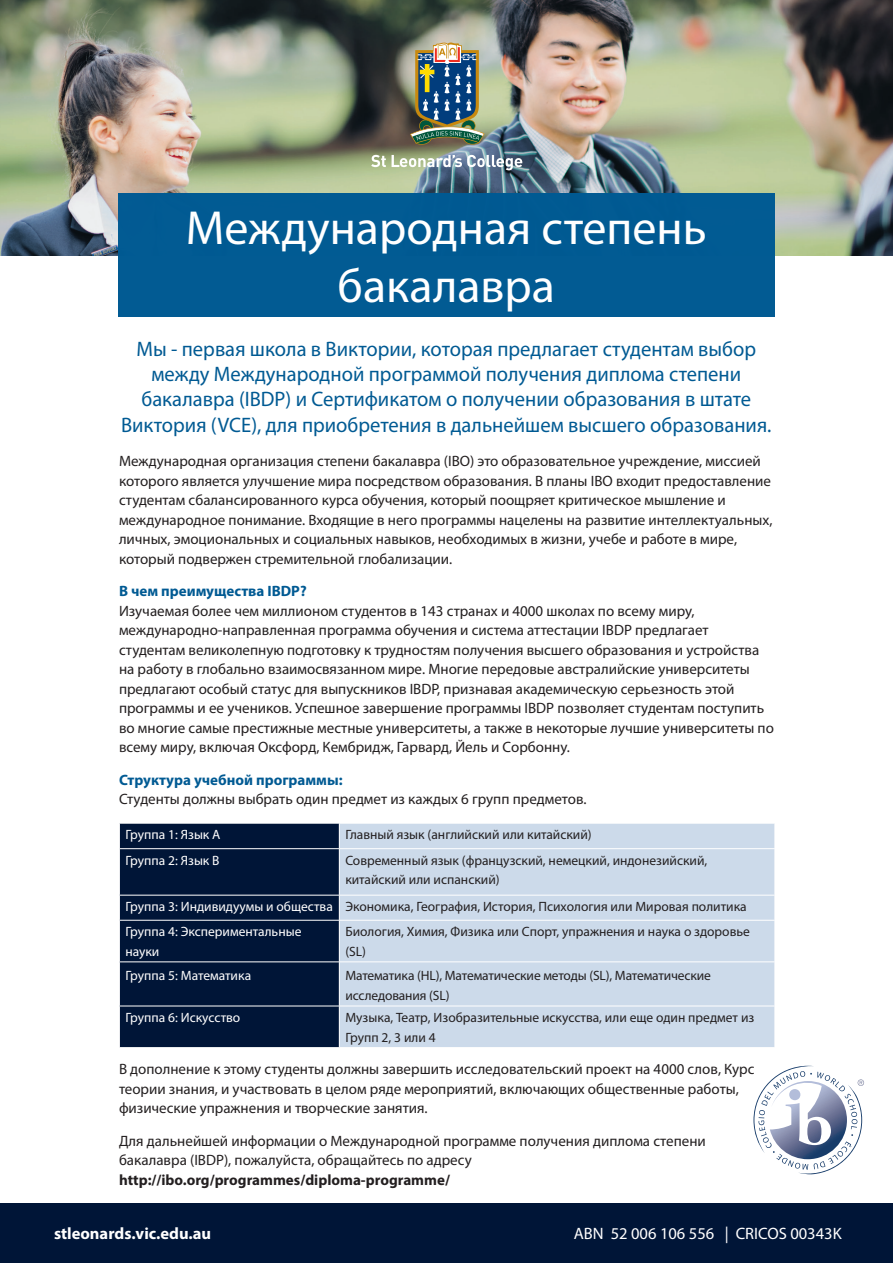
<style>
.page{position:relative;width:893px;height:1263px;background:#fff}
.page>*{position:absolute;margin:0;border:0;box-sizing:border-box;transform-origin:0 0}
.t1{font:48px/57.6px "Myriad Pro";color:#fff;text-align:center}
.t2{font:21px/25.2px "Myriad Pro";color:#005a93;text-align:center}
.t3{font:16.5px "Myriad Pro";color:#fff}
.t4{font:700 16.5px "Myriad Pro";color:#fff}
.t5{font:15px/19.5px "Myriad Pro";color:#231f20}
.t6{font:700 15px "Myriad Pro";color:#005a93}
.t7{font:700 15px "Myriad Pro";color:#231f20}
.t8{font:13.5px/19.5px "Myriad Pro";color:#231f20}
.t9{font:13.5px "Myriad Pro";color:#fff}
.s1{color:#fff}
</style>
<div class="page">
<img style="left:0;top:0;width:893px;height:255px">
<svg style="left:371px;top:155px;width:15px;height:12px"></svg>
<svg style="left:392px;top:155px;width:130px;height:15px"></svg>
<img style="left:410px;top:43px;width:74px;height:104px">
<svg style="left:753px;top:1066px;width:111px;height:108px"></svg>
<div style="left:0;top:1203px;width:893px;height:60px;background:#001537"></div>
<div style="left:119px;top:193px;width:656px;height:124px;background:#005a93"></div>
<div style="left:120px;top:824px;width:219px;height:223px;background:#001537"></div>
<div style="left:340px;top:824px;width:434px;height:223px;background:#ccdaea"></div>
<svg style="left:119px;top:823px;width:1px;height:25px"></svg>
<hr style="left:119px;top:848px;width:220px;height:1px;background:#fff">
<hr style="left:119px;top:895px;width:220px;height:1px;background:#fff">
<svg style="left:119px;top:895px;width:1px;height:25px"></svg>
<hr style="left:119px;top:920px;width:220px;height:1px;background:#fff">
<hr style="left:119px;top:961px;width:220px;height:1px;background:#fff">
<hr style="left:119px;top:1006px;width:220px;height:1px;background:#fff">
<svg style="left:339px;top:823px;width:1px;height:25px"></svg>
<svg style="left:774px;top:823px;width:1px;height:25px"></svg>
<hr style="left:339px;top:848px;width:436px;height:1px;background:#fff">
<hr style="left:339px;top:895px;width:436px;height:1px;background:#fff">
<svg style="left:339px;top:895px;width:1px;height:25px"></svg>
<svg style="left:774px;top:895px;width:1px;height:25px"></svg>
<hr style="left:339px;top:920px;width:436px;height:1px;background:#fff">
<hr style="left:339px;top:961px;width:436px;height:1px;background:#fff">
<hr style="left:339px;top:1006px;width:436px;height:1px;background:#fff">
<h1 class="t1" style="left:186px;top:199px;width:522px">Международная степень бакалавра</h1>
<p class="t2" style="left:121px;top:336px;width:652px">Мы - первая школа в Виктории, которая предлагает студентам выбор между Международной программой получения диплома степени бакалавра (IBDP) и Сертификатом о получении образования в штате Виктория (VCE), для приобретения в дальнейшем высшего образования.</p>
<p class="t5" style="left:119px;top:451px;width:655px">Международная организация степени бакалавра (IBO) это образовательное учреждение, миссией которого является улучшение мира посредством образования. В планы IBO входит предоставление студентам сбалансированного курса обучения, который поощряет критическое мышление и международное понимание. Входящие в него программы нацелены на развитие интеллектуальных, личных, эмоциональных и социальных навыков, необходимых в жизни, учебе и работе в мире, который подвержен стремительной глобализации.</p>
<p class="t6" style="left:119px;top:581px;width:189px">В чем преимущества IBDP?</p>
<p class="t5" style="left:119px;top:601px;width:656px">Изучаемая более чем миллионом студентов в 143 странах и 4000 школах по всему миру, международно-направленная программа обучения и система аттестации IBDP предлагает студентам великолепную подготовку к трудностям получения высшего образования и устройства на работу в глобально взаимосвязанном мире. Многие передовые австралийские университеты предлагают особый статус для выпускников IBDP, признавая академическую серьезность этой программы и ее учеников. Успешное завершение программы IBDP позволяет студентам поступить во многие самые престижные местные университеты, а также в некоторые лучшие университеты по всему миру, включая Оксфорд, Кембридж, Гарвард, Йель и Сорбонну.</p>
<p class="t6" style="left:119px;top:770px;width:225px">Структура учебной программы:</p>
<p class="t5" style="left:119px;top:789px;width:469px">Студенты должны выбрать один предмет из каждых 6 групп предметов.</p>
<p class="t9" style="left:125px;top:826px;width:97px">Группа 1: Язык А</p>
<p class="t8" style="left:345px;top:825px;width:248px">Главный язык (английский или китайский)</p>
<p class="t9" style="left:125px;top:852px;width:96px">Группа 2: Язык В</p>
<p class="t8" style="left:345px;top:850px;width:363px">Современный язык (французский, немецкий, индонезийский, китайский или испанский)</p>
<p class="t8" style="left:125px;top:894px;width:623px;line-height:25px"><span class="s1">Группа 3: Индивидуумы и общества</span> Экономика, География, История, Психология или Мировая политика<br><span class="s1">Группа 4: Экспериментальные</span></p>
<p class="t9" style="left:125px;top:943px;width:36px">науки</p>
<p class="t8" style="left:345px;top:922px;width:406px">Биология, Химия, Физика или Спорт, упражнения и наука о здоровье (SL)</p>
<p class="t9" style="left:125px;top:968px;width:127px">Группа 5: Математика</p>
<p class="t8" style="left:345px;top:966px;width:367px">Математика (HL), Математические методы (SL), Математические исследования (SL)</p>
<p class="t9" style="left:125px;top:1009px;width:116px">Группа 6: Искусство</p>
<p class="t8" style="left:345px;top:1007px;width:410px">Музыка, Театр, Изобразительные искусства, или еще один предмет из<br>Групп 2, 3 или 4</p>
<p class="t5" style="left:119px;top:1059px;width:637px">В дополнение к этому студенты должны завершить исследовательский проект на 4000 слов, Курс теории знания, и участвовать в целом ряде мероприятий, включающих общественные работы, физические упражнения и творческие занятия.</p>
<p class="t5" style="left:119px;top:1130px;width:588px">Для дальнейшей информации о Международной программе получения диплома степени бакалавра (IBDP), пожалуйста, обращайтесь по адресу</p>
<p class="t7" style="left:119px;top:1170px;width:332px">http://ibo.org/programmes/diploma-programme/</p>
<p class="t4" style="left:54px;top:1223px;width:159px">stleonards.vic.edu.au</p>
<p class="t3" style="left:574px;top:1224px;width:269px">ABN 52 006 106 556 | CRICOS 00343K</p>
</div>
